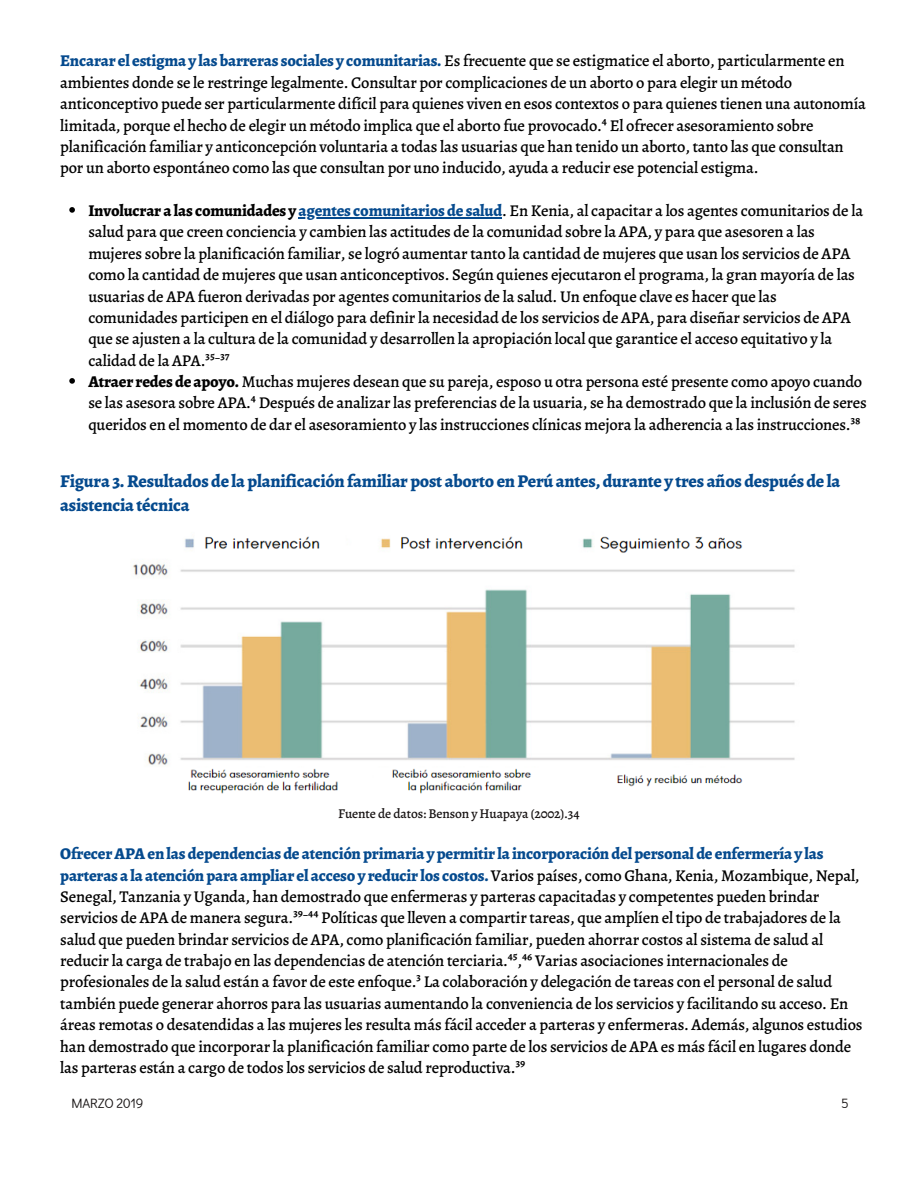
<style>
.page{position:relative;width:918px;height:1188px;background:#fff}
.page>*{position:absolute;margin:0;border:0;box-sizing:border-box;transform-origin:0 0}
.t1{font:800 18px/23.7px "Alegreya";letter-spacing:-.015em;color:#054a8e}
.t2{font:500 16.5px/21.3px "Alegreya";letter-spacing:-.015em;color:#000}
.t3{font:500 13.5px "Alegreya";letter-spacing:-.015em;color:#171313}
.t4{font:13.5px "Didact Gothic";letter-spacing:-.015em;color:#171313}
.s1{font-weight:800;color:#054a8e}
.s2{font-weight:800}
.s3{font-family:"Noto Sans";font-weight:400}
</style>
<div class="page">
<svg style="left:69px;top:207px;width:6px;height:6px"></svg>
<hr style="left:299px;top:217px;width:203px;height:1px;background:#054a8e">
<svg style="left:69px;top:378px;width:6px;height:6px"></svg>
<img style="left:132px;top:536px;width:663px;height:258px">
<p class="t2" style="left:60px;top:50px;width:807px"><span class="s1">Encarar el estigma y las barreras sociales y comunitarias.</span> Es frecuente que se estigmatice el aborto, particularmente en ambientes donde se le restringe legalmente. Consultar por complicaciones de un aborto o para elegir un método anticonceptivo puede ser particularmente difícil para quienes viven en esos contextos o para quienes tienen una autonomía limitada, porque el hecho de elegir un método implica que el aborto fue provocado.⁴ El ofrecer asesoramiento sobre planificación familiar y anticoncepción voluntaria a todas las usuarias que han tenido un aborto, tanto las que consultan por un aborto espontáneo como las que consultan por uno inducido, ayuda a reducir ese potencial estigma.</p>
<p class="t2" style="left:88px;top:200px;width:780px"><span class="s2">Involucrar a las comunidades y</span> <span class="s1">agentes comunitariosde salud</span>. En Kenia, al capacitar a los agentes comunitarios de la salud para que creen conciencia y cambien las actitudes de la comunidad sobre la APA, y para que asesoren a las mujeres sobre la planificación familiar, se logró aumentar tanto la cantidad de mujeres que usan los servicios de APA como la cantidad de mujeres que usan anticonceptivos. Según quienes ejecutaron el programa, la gran mayoría de las usuarias de APA fueron derivadas por agentes comunitarios de la salud. Un enfoque clave es hacer que las comunidades participen en el diálogo para definir la necesidad de los servicios de APA, para diseñar servicios de APA que se ajusten a la cultura de la comunidad y desarrollen la apropiación local que garantice el acceso equitativo y la calidad de la APA.³⁵<span class="s3">⁻</span>³⁷<br><span class="s2">Atraer redesde apoyo.</span> Muchas mujeres desean que su pareja, esposo u otra persona esté presente como apoyo cuando se las asesora sobre APA.⁴ Después de analizar las preferencias de la usuaria, se ha demostrado que la inclusión de seres queridos en el momento de dar el asesoramiento y las instrucciones clínicas mejora la adherencia a las instrucciones.³⁸</p>
<p class="t1" style="left:60px;top:470px;width:782px">Figura 3.Resultados de laplanificaciónfamiliarpost aborto enPerúantes, durante y tres años después de la asistencia técnica</p>
<p class="t3" style="left:338px;top:804px;width:243px">Fuente de datos: Benson y Huapaya (2002).34</p>
<p class="t2" style="left:60px;top:843px;width:804px"><span class="s1">OfrecerAPAenlasdependenciasde atenciónprimaria ypermitir la incorporacióndelpersonalde enfermería y las parteras a la atenciónpara ampliar el acceso y reducir los costos.</span>Varios países, como Ghana, Kenia, Mozambique, Nepal, Senegal, Tanzania y Uganda, han demostrado que enfermeras y parteras capacitadas y competentes pueden brindar servicios de APA de manera segura.³⁹<span class="s3">⁻</span>⁴⁴ Políticas que lleven a compartir tareas, que amplíen el tipo de trabajadores de la salud que pueden brindar servicios de APA, como planificación familiar, pueden ahorrar costos al sistema de salud al reducir la carga de trabajo en las dependencias de atención terciaria.⁴⁵,⁴⁶ Varias asociaciones internacionales de profesionales de la salud están a favor de este enfoque.³ La colaboración y delegación de tareas con el personal de salud también puede generar ahorros para las usuarias aumentando la conveniencia de los servicios y facilitando su acceso. En áreas remotas o desatendidas a las mujeres les resulta más fácil acceder a parteras y enfermeras. Además, algunos estudios han demostrado que incorporar la planificación familiar como parte de los servicios de APA es más fácil en lugares donde las parteras están a cargo de todos los servicios de salud reproductiva.³⁹</p>
<p class="t4" style="left:72px;top:1094px;width:73px">MARZO 2019</p>
<p class="t4" style="left:841px;top:1094px;width:9px">5</p>
</div>
